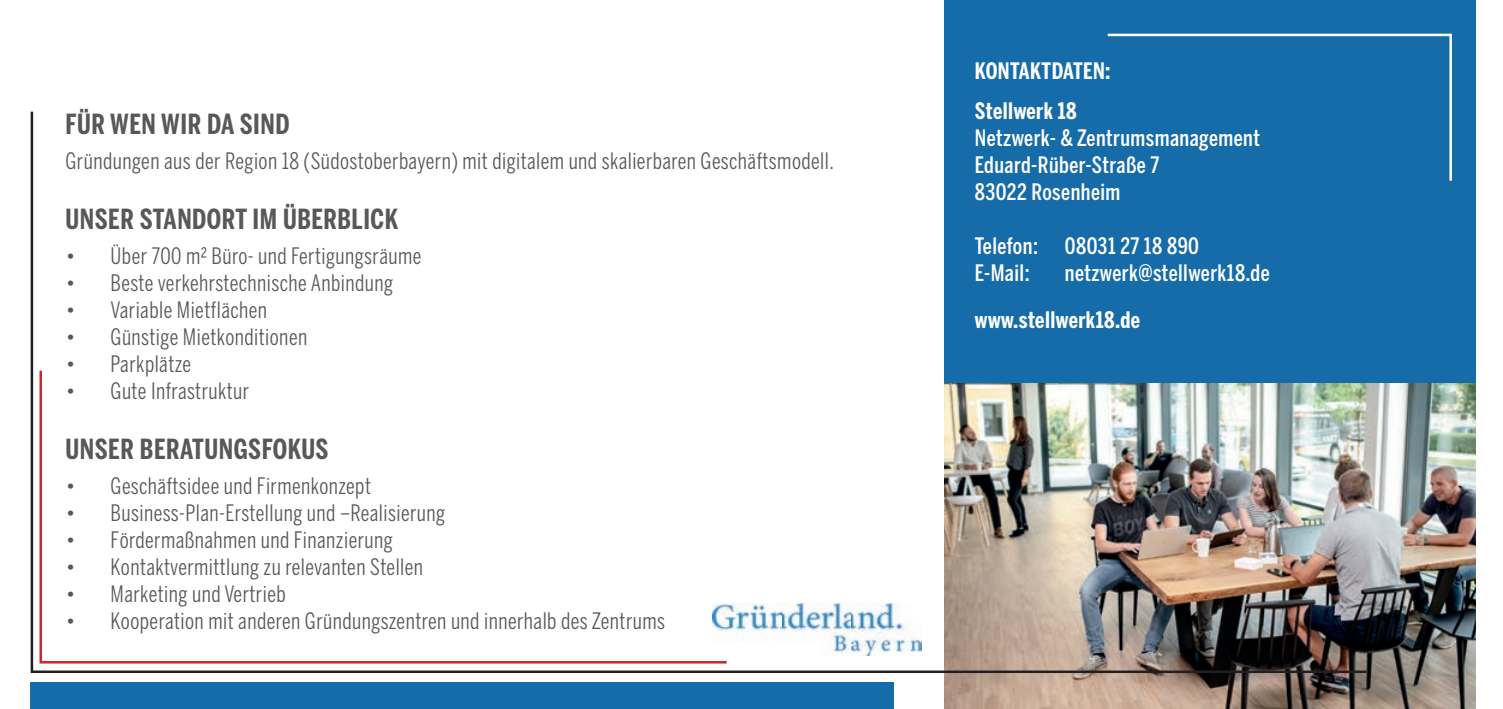
<style>
.page{position:relative;width:1503px;height:709px;background:#fff}
.page>*{position:absolute;margin:0;border:0;box-sizing:border-box;transform-origin:0 0}
.t1{font:700 27.5px "Benton Sans Comp";letter-spacing:.02em;color:#57585a}
.t2{font:22.5px "Benton Sans Comp";letter-spacing:.02em;color:#57585a}
.t3{font:500 22.5px/27px "Benton Sans Comp";letter-spacing:.02em;color:#fff}
.t4{font:700 22.5px/40px "Benton Sans Comp";letter-spacing:.02em;color:#fff}
</style>
<div class="page">
<img style="left:944px;top:383px;width:531px;height:326px">
<img style="left:30px;top:111px;width:1338px;height:563px">
<svg style="left:38px;top:368px;width:691px;height:296px"></svg>
<div style="left:30px;top:682px;width:864px;height:27px;background:#166ba9"></div>
<div style="left:944px;top:0;width:531px;height:383px;background:#166ba9"></div>
<svg style="left:1107px;top:33px;width:345px;height:148px"></svg>
<img style="left:713px;top:603px;width:208px;height:52px">
<p class="t1" style="left:66px;top:108px;width:225px">FÜR WEN WIR DA SIND</p>
<p class="t2" style="left:66px;top:148px;width:770px">Gründungen aus der Region 18 (Südostoberbayern) mit digitalem und skalierbaren Geschäftsmodell.</p>
<p class="t1" style="left:66px;top:203px;width:334px">UNSER STANDORT IM ÜBERBLICK</p>
<p class="t2" style="left:66px;top:243px;width:357px">• Über 700 m² Büro- und Fertigungsräume</p>
<p class="t2" style="left:66px;top:270px;width:329px">• Beste verkehrstechnische Anbindung</p>
<p class="t2" style="left:66px;top:297px;width:203px">• Variable Mietflächen</p>
<p class="t2" style="left:66px;top:324px;width:243px">• Günstige Mietkonditionen</p>
<p class="t2" style="left:66px;top:351px;width:127px">• Parkplätze</p>
<p class="t2" style="left:66px;top:378px;width:185px">• Gute Infrastruktur</p>
<p class="t1" style="left:66px;top:433px;width:264px">UNSER BERATUNGSFOKUS</p>
<p class="t2" style="left:66px;top:473px;width:307px">• Geschäftsidee und Firmenkonzept</p>
<p class="t2" style="left:66px;top:500px;width:381px">• Business-Plan-Erstellung und –Realisierung</p>
<p class="t2" style="left:66px;top:527px;width:329px">• Fördermaßnahmen und Finanzierung</p>
<p class="t2" style="left:66px;top:554px;width:359px">• Kontaktvermittlung zu relevanten Stellen</p>
<p class="t2" style="left:66px;top:581px;width:222px">• Marketing und Vertrieb</p>
<p class="t2" style="left:66px;top:608px;width:601px">• Kooperation mit anderen Gründungszentren und innerhalb des Zentrums</p>
<p class="t4" style="left:974px;top:50px;width:137px">KONTAKTDATEN:<br>Stellwerk 18</p>
<p class="t3" style="left:974px;top:124px;width:287px">Netzwerk- &amp; Zentrumsmanagement<br>Eduard-Rüber-Straße 7<br>83022 Rosenheim</p>
<p class="t3" style="left:974px;top:232px;width:226px">Telefon: 08031 27 18 890<br>E-Mail:</p>
<p class="t3" style="left:1064px;top:259px;width:206px">netzwerk@stellwerk18.de</p>
<p class="t4" style="left:974px;top:299px;width:167px">www.stellwerk18.de</p>
</div>
